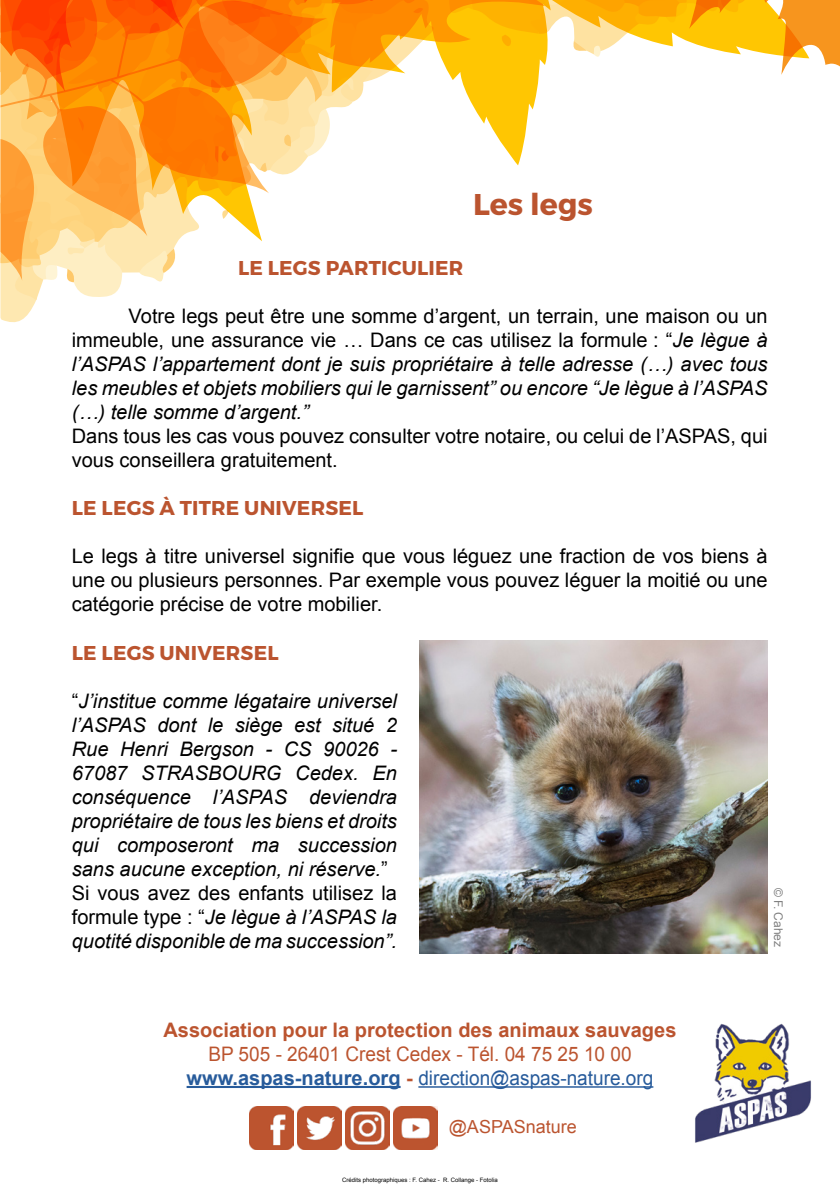
<style>
.page{position:relative;width:840px;height:1191px;background:#fff}
.page>*{position:absolute;margin:0;border:0;box-sizing:border-box;transform-origin:0 0}
.t1{font:700 30px "Montserrat";color:#bb542f}
.t2{font:italic 20px/24px "Arial";color:#000;text-align:justify}
.t3{font:20px/24px "Arial";color:#000}
.t4{font:700 20px "Montserrat";letter-spacing:.01em;color:#bb542f}
.t5{font:20px "Arial";color:#275b9b;scale:.95 1}
.t6{font:700 20px "Arial";color:#bb542f}
.t7{font:20px "Arial";color:#bb542f;scale:.95 1}
.t8{font:18px "Arial";color:#bb542f}
.t9{font:12px "Arial";color:#000}
.t10{font:6px "Arial";color:#000}
.s1{font-style:normal}
.s2{font-weight:700}
.s3{font-weight:700;color:#bb542f}
</style>
<div class="page">
<svg style="left:0;top:0;width:839px;height:323px"></svg>
<hr style="left:186px;top:1086px;width:214px;height:2px;background:#275b9b">
<hr style="left:418px;top:1086px;width:235px;height:1px;background:#275b9b">
<img style="left:249px;top:1106px;width:44px;height:44px">
<img style="left:297px;top:1106px;width:44px;height:44px">
<img style="left:345px;top:1106px;width:44px;height:44px">
<img style="left:393px;top:1106px;width:44px;height:44px">
<img style="left:419px;top:640px;width:348px;height:313px">
<img style="left:695px;top:1023px;width:116px;height:120px">
<p class="t1" style="left:472px;top:185px;width:121px">Les legs</p>
<p class="t4" style="left:238px;top:256px;width:227px">LE LEGS PARTICULIER</p>
<p class="t2" style="left:72px;top:305px;width:697px;text-indent:57px"><span class="s1">Votre legs peut être une somme d’argent, un terrain, une maison ou un immeuble, une assurance vie … Dans ce cas utilisez la formule : “</span>Je lègue à l’ASPAS l’appartement dont je suis propriétaire à telle adresse (…) avec tous les meubles et objets mobiliers qui le garnissent” ou encore “Je lègue à l’ASPAS (…) telle somme d’argent.”</p>
<p class="t3" style="left:72px;top:424px;width:697px">Dans tous les cas vous pouvez consulter votre notaire, ou celui de l’ASPAS, qui vous conseillera gratuitement.</p>
<p class="t4" style="left:72px;top:496px;width:293px">LE LEGS À TITRE UNIVERSEL</p>
<p class="t3" style="left:72px;top:544px;width:697px;text-align:justify">Le legs à titre universel signifie que vous léguez une fraction de vos biens à une ou plusieurs personnes. Par exemple vous pouvez léguer la moitié ou une catégorie précise de votre mobilier.</p>
<p class="t4" style="left:72px;top:640px;width:208px">LE LEGS UNIVERSEL</p>
<p class="t2" style="left:72px;top:689px;width:326px"><span class="s1">“</span>J’institue comme légataire universel l’ASPAS dont le siège est situé 2<br>Rue Henri Bergson - CS 90026 - 67087 STRASBOURG Cedex. En conséquence l’ASPAS deviendra propriétaire de tous les biens et droits qui composeront ma succession sans aucune exception, ni réserve.<span class="s1">”</span></p>
<p class="t2" style="left:72px;top:881px;width:326px"><span class="s1">Si vous avez des enfants utilisez la formule type : “</span>Je lègue à l’ASPAS la quotité disponible de ma succession”.</p>
<p class="t9" style="left:785px;top:887px;width:61px;rotate:90deg">© F. Cahez</p>
<p class="t6" style="left:163px;top:1016px;width:514px">Association pour la protection des animaux sauvages</p>
<p class="t7" style="left:208px;top:1040px;width:447px">BP 505 - 26401 Crest Cedex - Tél. 04 75 25 10 00</p>
<p class="t5" style="left:186px;top:1064px;width:492px"><span class="s2">www.aspas-nature.org</span> <span class="s3">-</span> direction@aspas-nature.org</p>
<p class="t8" style="left:448px;top:1115px;width:129px">@ASPASnature</p>
<p class="t10" style="left:342px;top:1175px;width:157px">Crédits photographiques : F. Cahez - R. Collange - Fotolia</p>
</div>
